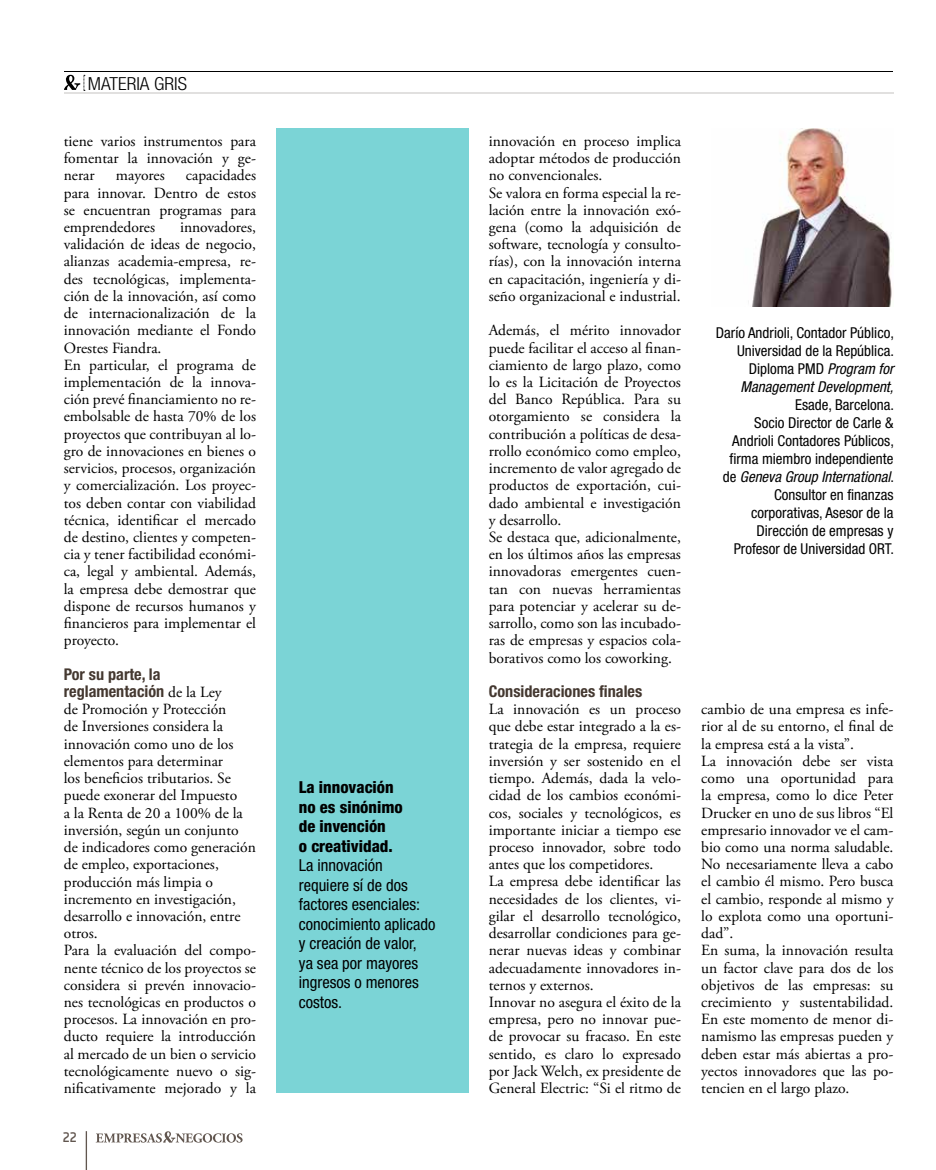
<style>
.page{position:relative;width:936px;height:1170px;background:#fff}
.page>*{position:absolute;margin:0;border:0;box-sizing:border-box;transform-origin:0 0}
.t1{font:300 condensed 18px "Helvetica Neue";color:#000;scale:1.07 1}
.t2{font:condensed 16.5px/19.5px "Helvetica Neue";color:#000}
.t3{font:800 condensed 16.5px/19.5px "Helvetica Neue";color:#000}
.t4{font:700 condensed 16.2px/17.2px "Helvetica Neue";color:#443830}
.t5{font:15.6px/17.2px "Adobe Garamond Pro";color:#000}
.t6{font:condensed 15px/18px "Helvetica Neue";color:#000;text-align:right}
.t7{font:14.25px "Dyno";color:#61564f}
.s1{font-family:"Adobe Garamond Pro";font-weight:400;font-stretch:normal;font-size:15.6px;color:#000}
.s2{font-style:italic}
</style>
<div class="page">
<svg style="left:86px;top:1131px;width:156px;height:38px"></svg>
<div style="left:276px;top:129px;width:192px;height:963px;background:#7bd4d6"></div>
<hr style="left:64px;top:92px;width:829px;height:2px;background:#e1e0df">
<hr style="left:64px;top:71px;width:828px;height:1px;background:#000">
<svg style="left:64px;top:75px;width:21px;height:16px"></svg>
<img style="left:748px;top:129px;width:144px;height:178px">
<p class="t1" style="left:88px;top:73px;width:94px">MATERIA GRIS</p>
<p class="t5" style="left:64px;top:133px;width:194px;text-align:justify">tiene varios instrumentos para fomentar la innovación y ge&shy;nerar</p>
<p class="t5" style="left:64px;top:167px;width:194px;text-align:justify;text-indent:122px">capacidades para innovar. Dentro de estos se encuentran programas para emprendedores</p>
<p class="t5" style="left:116px;top:167px;width:50px">mayores</p>
<p class="t5" style="left:64px;top:219px;width:194px;text-indent:116px">innovadores, validación de ideas de negocio, alianzas academia-empresa, re&shy;des tecnológicas, implementa&shy;ción de la innovación, así como de internacionalización de la innovación mediante el Fondo<br>Orestes Fiandra.<br>En particular, el programa de implementación de la innova&shy;ción prevé financiamiento no re&shy;embolsable de hasta 70% de los proyectos que contribuyan al lo&shy;gro de innovaciones en bienes o servicios, procesos, organización y comercialización. Los proyec&shy;tos deben contar con viabilidad técnica, identificar el mercado de destino, clientes y competen&shy;cia y tener factibilidad económi&shy;ca, legal y ambiental. Además, la empresa debe demostrar que dispone de recursos humanos y financieros para implementar el proyecto.</p>
<p class="t4" style="left:64px;top:665px;width:159px">Por su parte, la reglamentación <span class="s1">de la Ley</span></p>
<p class="t5" style="left:64px;top:701px;width:194px">de Promoción y Protección<br>de Inversiones considera la innovación como uno de los elementos para determinar<br>los beneficios tributarios. Se puede exonerar del Impuesto<br>a la Renta de 20 a 100% de la inversión, según un conjunto de indicadores como generación de empleo, exportaciones, producción más limpia o incremento en investigación, desarrollo e innovación, entre otros.<br>Para la evaluación del compo&shy;nente técnico de los proyectos se considera si prevén innovacio&shy;nes tecnológicas en productos o procesos. La innovación en pro&shy;ducto requiere la introducción al mercado de un bien o servicio tecnológicamente nuevo o sig&shy;nificativamente mejorado y la</p>
<p class="t7" style="left:63px;top:1128px;width:15px">22</p>
<p class="t3" style="left:299px;top:777px;width:105px">La innovación no es sinónimo de invención<br>o creatividad.</p>
<p class="t2" style="left:299px;top:855px;width:138px">La innovación requiere sí de dos factores esenciales: conocimiento aplicado y creación de valor,<br>ya sea por mayores ingresos o menores costos.</p>
<p class="t5" style="left:488px;top:133px;width:194px">innovación en proceso implica adoptar métodos de producción no convencionales.<br>Se valora en forma especial la re&shy;lación entre la innovación exó&shy;gena (como la adquisición de software, tecnología y consulto&shy;rías), con la innovación interna en capacitación, ingeniería y di&shy;seño organizacional e industrial.</p>
<p class="t5" style="left:488px;top:322px;width:194px">Además, el mérito innovador puede facilitar el acceso al finan&shy;ciamiento de largo plazo, como lo es la Licitación de Proyectos del Banco República. Para su otorgamiento se considera la contribución a políticas de desa&shy;rrollo económico como empleo, incremento de valor agregado de productos de exportación, cui&shy;dado ambiental e investigación y desarrollo.<br>Se destaca que, adicionalmente, en los últimos años las empresas innovadoras emergentes cuen&shy;tan con nuevas herramientas para potenciar y acelerar su de&shy;sarrollo, como son las incubado&shy;ras de empresas y espacios cola&shy;borativos como los coworking.</p>
<p class="t4" style="left:488px;top:682px;width:155px">Consideraciones finales</p>
<p class="t5" style="left:488px;top:701px;width:194px">La innovación es un proceso que debe estar integrado a la es&shy;trategia de la empresa, requiere inversión y ser sostenido en el tiempo. Además, dada la velo&shy;cidad de los cambios económi&shy;cos, sociales y tecnológicos, es importante iniciar a tiempo ese proceso innovador, sobre todo antes que los competidores.<br>La empresa debe identificar las necesidades de los clientes, vi&shy;gilar el desarrollo tecnológico, desarrollar condiciones para ge&shy;nerar nuevas ideas y combinar adecuadamente innovadores in&shy;ternos y externos.<br>Innovar no asegura el éxito de la empresa, pero no innovar pue&shy;de provocar su fracaso. En este sentido, es claro lo expresado por Jack Welch, ex presidente de<br>General Electric: “Si el ritmo de</p>
<p class="t6" style="left:715px;top:323px;width:179px">Darío Andrioli, Contador Público,<br>Universidad de la República.<br>Diploma PMD <span class="s2">Program for<br>Management Development,</span></p>
<p class="t6" style="left:722px;top:395px;width:173px">Esade, Barcelona.<br>Socio Director de Carle &amp;<br>Andrioli Contadores Públicos, firma miembro independiente de <span class="s2">Geneva Group International</span>.<br>Consultor en finanzas corporativas, Asesor de la<br>Dirección de empresas y<br>Profesor de Universidad ORT.</p>
<p class="t5" style="left:701px;top:701px;width:194px">cambio de una empresa es infe&shy;rior al de su entorno, el final de la empresa está a la vista”.<br>La innovación debe ser vista como una oportunidad para la empresa, como lo dice Peter<br>Drucker en uno de sus libros “El empresario innovador ve el cam&shy;bio como una norma saludable.<br>No necesariamente lleva a cabo el cambio él mismo. Pero busca el cambio, responde al mismo y lo explota como una oportuni&shy;dad”.<br>En suma, la innovación resulta un factor clave para dos de los objetivos de las empresas: su crecimiento y sustentabilidad.<br>En este momento de menor di&shy;namismo las empresas pueden y deben estar más abiertas a pro&shy;yectos innovadores que las po&shy;tencien en el largo plazo.</p>
</div>
